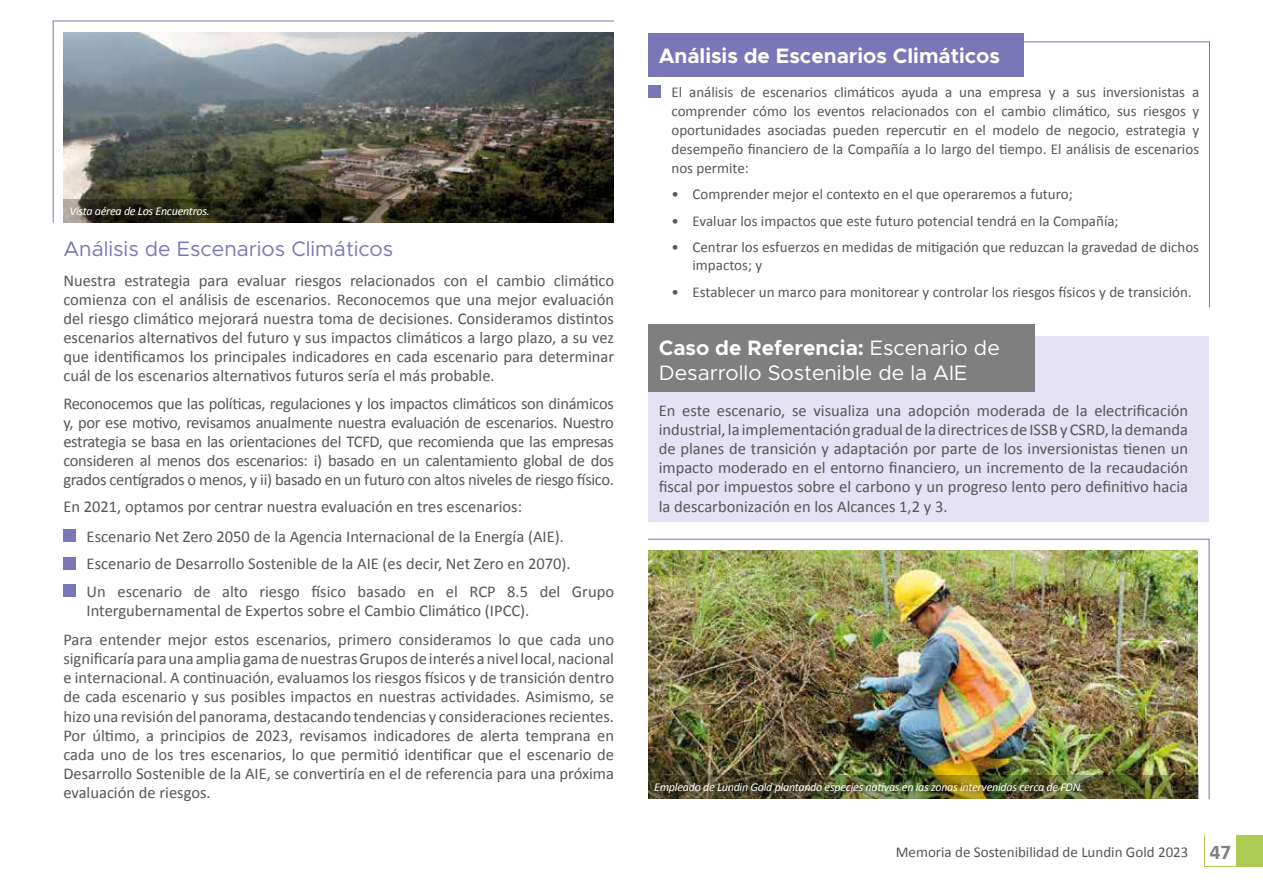
<style>
.page{position:relative;width:1263px;height:893px;background:#fff}
.page>*{position:absolute;margin:0;border:0;box-sizing:border-box;transform-origin:0 0}
.t1{font:21px/25.2px "Metropolis";color:#fff}
.t2{font:21px "Metropolis";color:#7a77b6}
.t3{font:700 21px "Metropolis";color:#fff}
.t4{font:16.5px/19px "Calibri";color:#575756;text-align:justify}
.t5{font:15px/19px "Calibri";color:#575756;text-align:justify}
.t6{font:italic 12px "Calibri";letter-spacing:-.02em;color:#fff}
.s1{font-weight:700}
.s2{font-weight:700;font-size:21px;color:#7f7f80}
</style>
<div class="page">
<div style="left:1205px;top:835px;width:58px;height:32px;background:#aecc53"></div>
<div style="left:1205px;top:836px;width:31px;height:30px;background:#fff"></div>
<img style="left:52px;top:20px;width:562px;height:203px">
<svg style="left:63px;top:199px;width:550px;height:23px;background:#252317"></svg>
<div style="left:63px;top:529px;width:13px;height:13px;background:#7a77b6"></div>
<div style="left:63px;top:557px;width:13px;height:12px;background:#7a77b6"></div>
<div style="left:63px;top:584px;width:13px;height:13px;background:#7a77b6"></div>
<svg style="left:1024px;top:41px;width:186px;height:267px"></svg>
<div style="left:648px;top:33px;width:376px;height:44px;background:#7a77b6"></div>
<div style="left:648px;top:85px;width:13px;height:13px;background:#7a77b6"></div>
<img style="left:648px;top:538px;width:562px;height:262px">
<img style="left:648px;top:775px;width:550px;height:24px">
<div style="left:648px;top:336px;width:560px;height:186px;background:#e4e2f3"></div>
<div style="left:648px;top:325px;width:386px;height:67px;background:#7f7f80"></div>
<p class="t6" style="left:69px;top:203px;width:142px">Vista aérea de Los Encuentros.</p>
<p class="t2" style="left:63px;top:236px;width:331px">Análisis de Escenarios Climáticos</p>
<p class="t4" style="left:63px;top:271px;width:552px">Nuestra estrategia para evaluar riesgos relacionados con el cambio climático comienza con el análisis de escenarios. Reconocemos que una mejor evaluación del riesgo climático mejorará nuestra toma de decisiones. Consideramos distintos escenarios alternativos del futuro y sus impactos climáticos a largo plazo, a su vez que identificamos los principales indicadores en cada escenario para determinar cuál de los escenarios alternativos futuros sería el más probable.</p>
<p class="t4" style="left:63px;top:394px;width:552px">Reconocemos que las políticas, regulaciones y los impactos climáticos son dinámicos y, por ese motivo, revisamos anualmente nuestra evaluación de escenarios. Nuestro estrategia se basa en las orientaciones del TCFD, que recomienda que las empresas consideren al menos dos escenarios: i) basado en un calentamiento global de dos grados centígrados o menos, y ii) basado en un futuro con altos niveles de riesgo físico.</p>
<p class="t4" style="left:63px;top:497px;width:460px">En 2021, optamos por centrar nuestra evaluación en tres escenarios:</p>
<p class="t4" style="left:87px;top:522px;width:529px;line-height:27.6px;text-align:left">Escenario Net Zero 2050 de la Agencia Internacional de la Energía (AIE).<br>Escenario de Desarrollo Sostenible de la AIE (es decir, Net Zero en 2070).<br>Un escenario de alto riesgo físico basado en el RCP 8.5 del Grupo</p>
<p class="t4" style="left:87px;top:601px;width:444px">Intergubernamental de Expertos sobre el Cambio Climático (IPCC).</p>
<p class="t4" style="left:63px;top:630px;width:552px;text-align:left">Para entender mejor estos escenarios, primero consideramos lo que cada uno significaría para una amplia gama de nuestras Grupos de interés a nivel local, nacional e internacional. A continuación, evaluamos los riesgos físicos y de transición dentro de cada escenario y sus posibles impactos en nuestras actividades. Asimismo, se hizo una revisión del panorama, destacando tendencias y consideraciones recientes.<br>Por último, a principios de 2023, revisamos indicadores de alerta temprana en cada uno de los tres escenarios, lo que permitió identificar que el escenario de Desarrollo Sostenible de la AIE, se convertiría en el de referencia para una próxima evaluación de riesgos.</p>
<p class="t3" style="left:659px;top:43px;width:343px">Análisis de Escenarios Climáticos</p>
<p class="t5" style="left:671px;top:82px;width:529px">El análisis de escenarios climáticos ayuda a una empresa y a sus inversionistas a comprender cómo los eventos relacionados con el cambio climático, sus riesgos y oportunidades asociadas pueden repercutir en el modelo de negocio, estrategia y desempeño financiero de la Compañía a lo largo del tiempo. El análisis de escenarios nos permite:</p>
<p class="t5" style="left:671px;top:185px;width:403px">• Comprender mejor el contexto en el que operaremos a futuro;</p>
<p class="t5" style="left:671px;top:211px;width:449px">• Evaluar los impactos que este futuro potencial tendrá en la Compañía;</p>
<p class="t5" style="left:692px;top:238px;width:508px;line-height:18px;text-indent:-21px">• Centrar los esfuerzos en medidas de mitigación que reduzcan la gravedad de dichos impactos; y</p>
<p class="t5" style="left:671px;top:282px;width:522px">• Establecer un marco para monitorear y controlar los riesgos físicos y de transición.</p>
<p class="t1" style="left:659px;top:335px;width:343px"><span class="s1">Caso de Referencia:</span> Escenario de<br>Desarrollo Sostenible de la AIE</p>
<p class="t4" style="left:659px;top:401px;width:531px">En este escenario, se visualiza una adopción moderada de la electrificación industrial, la implementación gradual de la directrices de ISSB y CSRD, la demanda de planes de transición y adaptación por parte de los inversionistas tienen un impacto moderado en el entorno financiero, un incremento de la recaudación fiscal por impuestos sobre el carbono y un progreso lento pero definitivo hacia la descarbonización en los Alcances 1,2 y 3.</p>
<p class="t6" style="left:654px;top:779px;width:431px">Empleado de Lundin Gold plantando especies nativas en las zonas intervenidas cerca de FDN.</p>
<p class="t5" style="left:896px;top:842px;width:337px">Memoria de Sostenibilidad de Lundin Gold 2023 <span class="s2">47</span></p>
</div>
